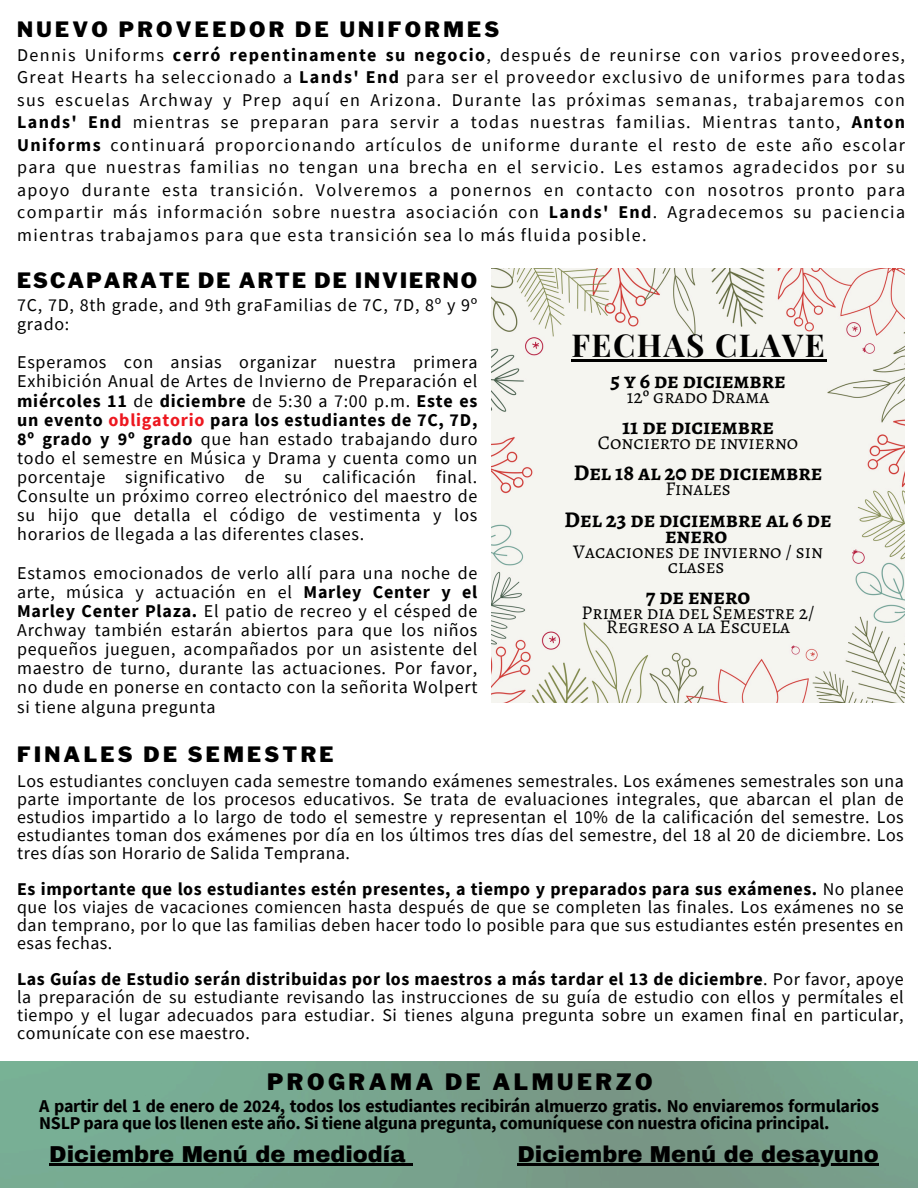
<style>
.page{position:relative;width:918px;height:1188px;background:#fff}
.page>*{position:absolute;margin:0;border:0;box-sizing:border-box;transform-origin:0 0}
.t1{font:700 31.5px "Playfair Display";letter-spacing:.05em;color:#000}
.t2{font:700 22.5px/16.8px "Alegreya SC";color:#000;text-align:center}
.t3{font:900 22.5px "Archivo";color:#000}
.t4{font:900 22.35px "Libre Franklin";letter-spacing:.16em;color:#000}
.t5{font:900 21px "Libre Franklin";letter-spacing:.16em;color:#000}
.t6{font:900 21px "Libre Franklin";letter-spacing:.1em;color:#000}
.t7{font:19.5px/14.7px "Alegreya SC";color:#000;text-align:center}
.t8{font:18px/19.2px "Source Sans Pro";letter-spacing:.04em;color:#000;text-align:justify}
.t9{font:700 18px/16.8px "Source Sans Pro";letter-spacing:-.015em;color:#000}
.s1{font-weight:700}
.s2{font-weight:700;color:#ed171f}
</style>
<div class="page">
<img style="left:0;top:1062px;width:918px;height:126px">
<hr style="left:49px;top:1163px;width:356px;height:2px;background:#000">
<svg style="left:405px;top:1163px;width:8px;height:2px"></svg>
<hr style="left:517px;top:1163px;width:362px;height:2px;background:#000">
<img style="left:492px;top:268px;width:413px;height:435px">
<hr style="left:571px;top:359px;width:255px;height:2px;background:#000">
<h2 class="t5" style="left:17px;top:16px;width:484px">NUEVO PROVEEDOR DE UNIFORMES</h2>
<h1 class="t8" style="left:17px;top:43px;width:889px;line-height:22.5px">Dennis Uniforms <span class="s1">cerró repentinamente su negocio</span>, después de reunirse con varios proveedores, Great Hearts ha seleccionado a <span class="s1">Lands' End</span> para ser el proveedor exclusivo de uniformes para todas sus escuelas Archway y Prep aquí en Arizona. Durante las próximas semanas, trabajaremos con <span class="s1">Lands' End</span> mientras se preparan para servir a todas nuestras familias. Mientras tanto, <span class="s1">Anton Uniforms</span> continuará proporcionando artículos de uniforme durante el resto de este año escolar para que nuestras familias no tengan una brecha en el servicio. Les estamos agradecidos por su apoyo durante esta transición. Volveremos a ponernos en contacto con nosotros pronto para compartir más información sobre nuestra asociación con <span class="s1">Lands' End</span>. Agradecemos su paciencia mientras trabajamos para que esta transición sea lo más fluida posible.</h1>
<h4 class="t6" style="left:17px;top:267px;width:461px">ESCAPARATE DE ARTE DE INVIERNO</h4>
<p class="t8" style="left:17px;top:295px;width:462px">7C, 7D, 8th grade, and 9th graFamilias de 7C, 7D, 8º y 9º grado:</p>
<p class="t8" style="left:17px;top:352px;width:462px">Esperamos con ansias organizar nuestra primera Exhibición Anual de Artes de Invierno de Preparación el <span class="s1">miércoles 11</span> de <span class="s1">diciembre</span> de 5:30 a 7:00 p.m. <span class="s1">Este es un evento</span> <span class="s2">obligatorio</span> <span class="s1">para los estudiantes de 7C, 7D, 8º grado y 9º grado</span> que han estado trabajando duro todo el semestre en Música y Drama y cuenta como un porcentaje significativo de su calificación final.<br>Consulte un próximo correo electrónico del maestro de su hijo que detalla el código de vestimenta y los horarios de llegada a las diferentes clases.</p>
<h2 class="t8" style="left:17px;top:563px;width:462px">Estamos emocionados de verlo allí para una noche de arte, música y actuación en el <span class="s1">Marley Center y el Marley Center Plaza.</span> El patio de recreo y el césped de Archway también estarán abiertos para que los niños pequeños jueguen, acompañados por un asistente del maestro de turno, durante las actuaciones. Por favor, no dude en ponerse en contacto con la señorita Wolpert si tiene alguna pregunta</h2>
<p class="t5" style="left:17px;top:741px;width:318px">FINALES DE SEMESTRE</p>
<h3 class="t1" style="left:571px;top:323px;width:255px">FECHAS CLAVE</h3>
<p class="t2" style="left:611px;top:372px;width:177px">5 y 6 de diciembre</p>
<p class="t7" style="left:627px;top:389px;width:144px">12º grado Drama</p>
<p class="t2" style="left:622px;top:418px;width:154px">11 de diciembre</p>
<h3 class="t7" style="left:598px;top:435px;width:202px">Concierto de invierno</h3>
<p class="t2" style="left:574px;top:464px;width:250px">Del 18 al 20 de diciembre</p>
<p class="t7" style="left:665px;top:481px;width:67px">Finales</p>
<p class="t2" style="left:565px;top:511px;width:269px">Del 23 de diciembre al 6 de enero</p>
<p class="t7" style="left:573px;top:544px;width:251px">Vacaciones de invierno / sin clases</p>
<p class="t2" style="left:646px;top:588px;width:106px">7 de enero</p>
<p class="t7" style="left:582px;top:605px;width:234px">Primer dia del Semestre 2/<br>Regreso a la Escuela</p>
<p class="t8" style="left:17px;top:772px;width:888px;line-height:18px">Los estudiantes concluyen cada semestre tomando exámenes semestrales. Los exámenes semestrales son una parte importante de los procesos educativos. Se trata de evaluaciones integrales, que abarcan el plan de estudios impartido a lo largo de todo el semestre y representan el 10% de la calificación del semestre. Los estudiantes toman dos exámenes por día en los últimos tres días del semestre, del 18 al 20 de diciembre. Los tres días son Horario de Salida Temprana.</p>
<p class="t8" style="left:17px;top:880px;width:888px;line-height:18px"><span class="s1">Es importante que los estudiantes estén presentes, a tiempo y preparados para sus exámenes.</span> No planee que los viajes de vacaciones comiencen hasta después de que se completen las finales. Los exámenes no se dan temprano, por lo que las familias deben hacer todo lo posible para que sus estudiantes estén presentes en esas fechas.</p>
<p class="t8" style="left:17px;top:970px;width:888px;line-height:18px"><span class="s1">Las Guías de Estudio serán distribuidas por los maestros a más tardar el 13 de diciembre</span>. Por favor, apoye la preparación de su estudiante revisando las instrucciones de su guía de estudio con ellos y permítales el tiempo y el lugar adecuados para estudiar. Si tienes alguna pregunta sobre un examen final en particular, comunícate con ese maestro.</p>
<p class="t4" style="left:267px;top:1068px;width:387px">PROGRAMA DE ALMUERZO</p>
<h2 class="t9" style="left:39px;top:1097px;width:841px">A partir del 1 de enero de 2024, todos los estudiantes recibirán almuerzo gratis. No enviaremos formularios<br>NSLP para que los llenen este año. Si tiene alguna pregunta, comuníquese con nuestra oficina principal.</h2>
<p class="t3" style="left:49px;top:1142px;width:358px">Diciembre Menú de mediodía</p>
<h2 class="t3" style="left:517px;top:1142px;width:363px">Diciembre Menú de desayuno</h2>
</div>
